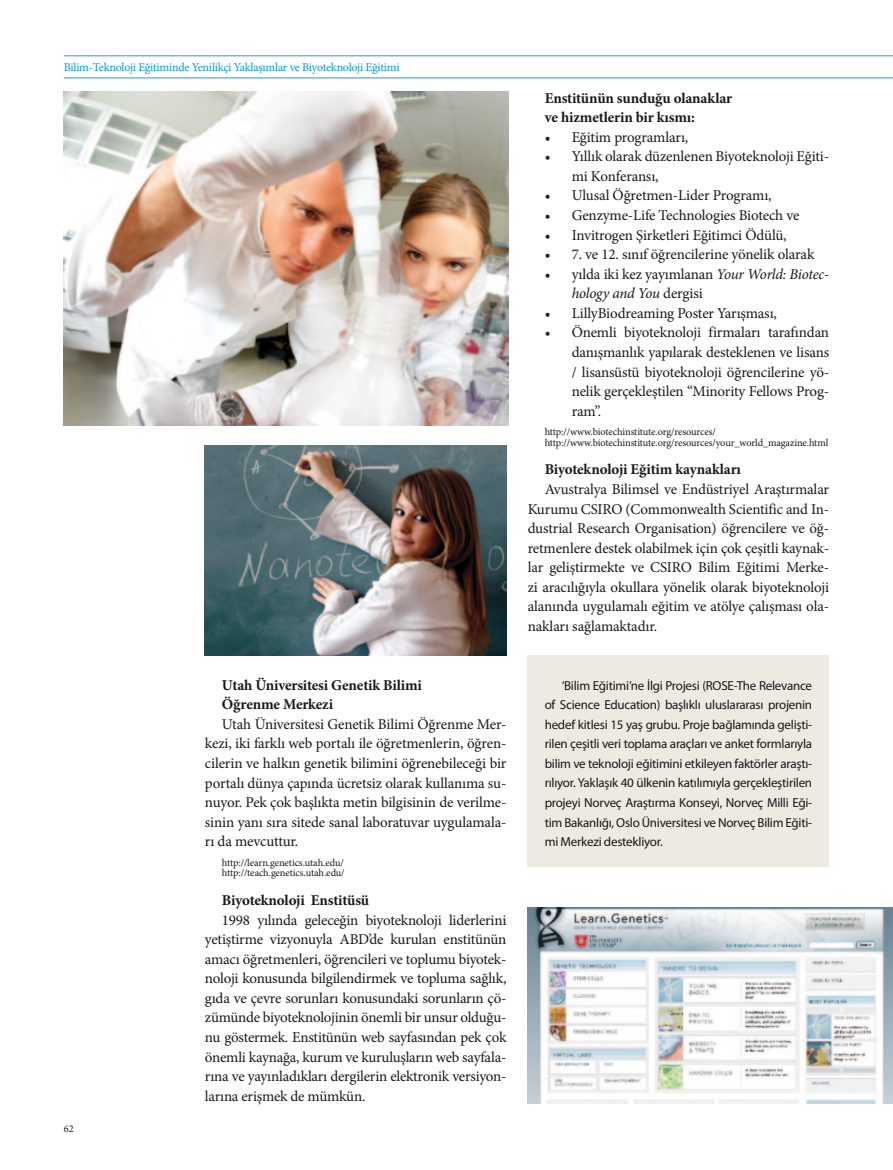
<style>
.page{position:relative;width:893px;height:1170px;background:#fff}
.page>*{position:absolute;margin:0;border:0;box-sizing:border-box;transform-origin:0 0}
.t1{font:15px/19.5px "Minion Pro";letter-spacing:-.01em;color:#1a171c;text-align:justify}
.t2{font:700 15px/19.5px "Minion Pro";letter-spacing:-.01em;color:#1a171c}
.t3{font:13.05px/19.5px "Myriad Pro";letter-spacing:-.02em;color:#1a171c;text-align:justify}
.t4{font:12px "Minion Pro";letter-spacing:-.02em;color:#009bd5}
.t5{font:10.35px/10.4px "Minion Pro";letter-spacing:-.015em;color:#1a171c}
.s1{font-style:italic}
</style>
<div class="page">
<hr style="left:64px;top:78px;width:829px;height:1px;background:#2699d1">
<hr style="left:64px;top:56px;width:829px;height:1px;background:#2699d1">
<img style="left:528px;top:907px;width:365px;height:196px">
<div style="left:528px;top:655px;width:301px;height:211px;background:#edeae1"></div>
<img style="left:205px;top:445px;width:301px;height:210px">
<img style="left:64px;top:91px;width:444px;height:334px">
<p class="t4" style="left:64px;top:59px;width:337px">Bilim-Teknoloji Eğitiminde Yenilikçi Yaklaşımlar ve Biyoteknoloji Eğitimi</p>
<p class="t5" style="left:64px;top:1123px;width:11px">62</p>
<p class="t2" style="left:222px;top:675px;width:202px">Utah Üniversitesi Genetik Bilimi<br>Öğrenme Merkezi</p>
<p class="t1" style="left:205px;top:714px;width:303px;text-indent:17px">Utah Üniversitesi Genetik Bilimi Öğrenme Mer&shy;kezi, iki farklı web portalı ile öğretmenlerin, öğren&shy;cilerin ve halkın genetik bilimini öğrenebileceği bir portalı dünya çapında ücretsiz olarak kullanıma su&shy;nuyor. Pek çok başlıkta metin bilgisinin de verilme&shy;sinin yanı sıra sitede sanal laboratuvar uygulamala&shy;rı da mevcuttur.</p>
<p class="t5" style="left:222px;top:857px;width:124px">http://learn.genetics.utah.edu/ http://teach.genetics.utah.edu/</p>
<p class="t2" style="left:222px;top:890px;width:149px">Biyoteknoloji Enstitüsü</p>
<p class="t1" style="left:205px;top:909px;width:303px;text-indent:17px">1998 yılında geleceğin biyoteknoloji liderlerini yetiştirme vizyonuyla ABD’de kurulan enstitünün amacı öğretmenleri, öğrencileri ve toplumu biyotek&shy;noloji konusunda bilgilendirmek ve topluma sağlık, gıda ve çevre sorunları konusundaki sorunların çö&shy;zümünde biyoteknolojinin önemli bir unsur olduğu&shy;nu göstermek. Enstitünün web sayfasından pek çok önemli kaynağa, kurum ve kuruluşların web sayfala&shy;rına ve yayınladıkları dergilerin elektronik versiyon&shy;larına erişmek de mümkün.</p>
<p class="t2" style="left:545px;top:88px;width:189px">Enstitünün sunduğu olanaklar ve hizmetlerin bir kısmı:</p>
<p class="t1" style="left:545px;top:127px;width:145px">• Eğitim programları,</p>
<p class="t1" style="left:572px;top:147px;width:259px;text-indent:-27px">• Yıllık olarak düzenlenen Biyoteknoloji Eğiti&shy;mi Konferansı,</p>
<p class="t1" style="left:545px;top:186px;width:228px">• Ulusal Öğretmen-Lider Programı,</p>
<p class="t1" style="left:545px;top:205px;width:256px">• Genzyme-Life Technologies Biotech ve</p>
<p class="t1" style="left:545px;top:225px;width:243px">• Invitrogen Şirketleri Eğitimci Ödülü,</p>
<p class="t1" style="left:545px;top:244px;width:271px">• 7. ve 12. sınıf öğrencilerine yönelik olarak</p>
<p class="t1" style="left:572px;top:264px;width:259px;text-indent:-27px">• yılda iki kez yayımlanan <span class="s1">Your World: Biotec&shy;hology and You</span> dergisi</p>
<p class="t1" style="left:545px;top:303px;width:234px">• LillyBiodreaming Poster Yarışması,</p>
<p class="t1" style="left:572px;top:323px;width:259px;text-indent:-27px">• Önemli biyoteknoloji firmaları tarafından danışmanlık yapılarak desteklenen ve lisans / lisansüstü biyoteknoloji öğrencilerine yö&shy;nelik gerçekleştilen “Minority Fellows Prog&shy;ram”.</p>
<p class="t5" style="left:545px;top:427px;width:285px">http://www.biotechinstitute.org/resources/ http://www.biotechinstitute.org/resources/your_world_magazine.html</p>
<p class="t2" style="left:545px;top:459px;width:198px">Biyoteknoloji Eğitim kaynakları</p>
<p class="t1" style="left:528px;top:479px;width:303px;text-indent:17px">Avustralya Bilimsel ve Endüstriyel Araştırmalar Kurumu CSIRO (Commonwealth Scientific and In&shy;dustrial Research Organisation) öğrencilere ve öğ&shy;retmenlere destek olabilmek için çok çeşitli kaynak&shy;lar geliştirmekte ve CSIRO Bilim Eğitimi Merke&shy;zi aracılığıyla okullara yönelik olarak biyoteknoloji alanında uygulamalı eğitim ve atölye çalışması ola&shy;nakları sağlamaktadır.</p>
<p class="t3" style="left:545px;top:675px;width:269px;text-indent:17px">‘Bilim Eğitimi’ne İlgi Projesi (ROSE-The Relevance of Science Education) başlıklı uluslararası projenin hedef kitlesi 15 yaş grubu. Proje bağlamında gelişti&shy;rilen çeşitli veri toplama araçları ve anket formlarıyla bilim ve teknoloji eğitimini etkileyen faktörler araştı&shy;rılıyor. Yaklaşık 40 ülkenin katılımıyla gerçekleştirilen projeyi Norveç Araştırma Konseyi, Norveç Milli Eği&shy;tim Bakanlığı, Oslo Üniversitesi ve Norveç Bilim Eğiti&shy;mi Merkezi destekliyor.</p>
</div>
